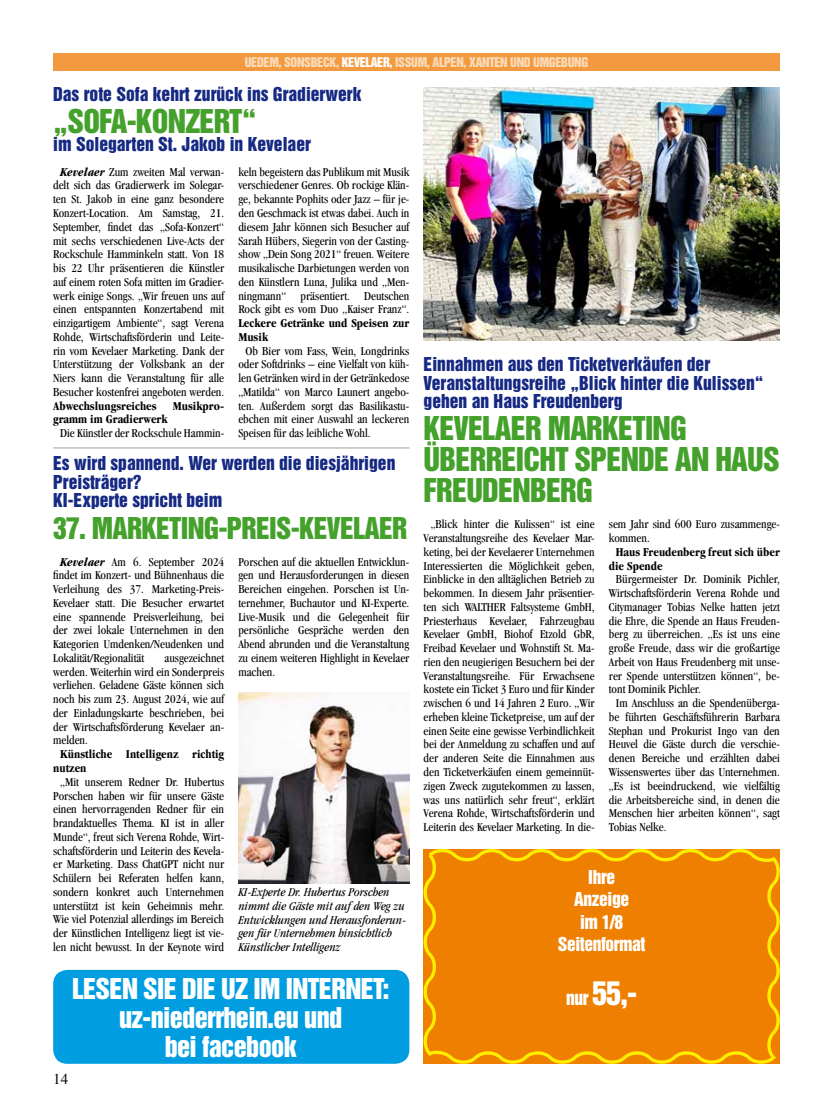
<style>
.page{position:relative;width:833px;height:1117px;background:#fff}
.page>*{position:absolute;margin:0;border:0;box-sizing:border-box;transform-origin:0 0}
.t1{font:30px/31.2px "Helvetica Inserat";letter-spacing:-.025em;color:#44a12b}
.t2{font:30px "Helvetica Inserat";color:#fff}
.t3{font:27.5px "Helvetica Inserat";letter-spacing:-.025em;color:#44a12b}
.t4{font:26.25px/28.8px "Helvetica Inserat";letter-spacing:-.025em;color:#fff;text-align:center}
.t5{font:17.5px/18.8px "Helvetica Inserat";color:#162983}
.t6{font:17.5px/22.5px "Helvetica Inserat";letter-spacing:-.025em;color:#fff;text-align:center}
.t7{font:15px "Times";color:#000}
.t8{font:condensed 12.5px/13.8px "Garamond";color:#000;text-align:justify}
.t9{font:700 condensed 12.5px/13.8px "Garamond";color:#000}
.t10{font:italic condensed 12.5px/13.8px "Garamond";color:#000}
.t11{font:12.25px "Helvetica Inserat";letter-spacing:-.025em;color:#fcdbb9}
.s1{color:#fff}
.s2{font-weight:700;font-style:italic}
.s3{font-size:17.5px}
</style>
<div class="page">
<div style="left:53px;top:969px;width:356px;height:94px;background:#009ee0;border-radius:14px"></div>
<div style="left:53px;top:53px;width:727px;height:18px;background:#f39a40"></div>
<img style="left:238px;top:692px;width:171px;height:190px">
<img style="left:423px;top:87px;width:357px;height:253px">
<div style="left:423px;top:848px;width:357px;height:216px;background:#ee7f00"></div>
<hr style="left:53px;top:447px;width:356px;height:1px;background:#9c9e9f">
<p class="t11" style="left:245px;top:54px;width:345px">Uedem, Sonsbeck, <span class="s1">Kevelaer,</span> Issum, Alpen, Xanten und Umgebung</p>
<h3 class="t5" style="left:53px;top:85px;width:310px">Das rote Sofa kehrt zurück ins Gradierwerk</h3>
<h1 class="t1" style="left:53px;top:105px;width:205px">„Sofa-Konzert“</h1>
<h3 class="t5" style="left:53px;top:135px;width:259px">im Solegarten St. Jakob in Kevelaer</h3>
<p class="t8" style="left:238px;top:165px;width:172px">keln begeistern das Publikum mit Musik verschiedener Genres. Ob rockige Klän&shy;ge, bekannte Pophits oder Jazz – für je&shy;den Geschmack ist etwas dabei. Auch in diesem Jahr können sich Besucher auf Sarah Hübers, Siegerin von der Casting&shy;show „Dein Song 2021“ freuen. Weitere musikalische Darbietungen werden von den Künstlern Luna, Julika und „Men&shy;ningmann“ präsentiert. Deutschen Rock gibt es vom Duo „Kaiser Franz“.</p>
<p class="t9" style="left:238px;top:316px;width:172px">Leckere Getränke und Speisen zur<br>Musik</p>
<p class="t8" style="left:238px;top:343px;width:172px;text-indent:7px">Ob Bier vom Fass, Wein, Longdrinks oder Softdrinks – eine Vielfalt von küh&shy;len Getränken wird in der Getränkedose „Matilda“ von Marco Launert angebo&shy;ten. Außerdem sorgt das Basilikastu&shy;ebchen mit einer Auswahl an leckeren Speisen für das leibliche Wohl.</p>
<p class="t8" style="left:53px;top:165px;width:172px;text-align:center"><span class="s2">Kevelaer</span> Zum zweiten Mal verwan&shy;delt sich das Gradierwerk im Solegar&shy;ten St. Jakob in eine ganz besondere Konzert-Location. Am Samstag, 21.<br>September, findet das „Sofa-Konzert“ mit sechs verschiedenen Live-Acts der Rockschule Hamminkeln statt. Von 18 bis 22 Uhr präsentieren die Künstler auf einem roten Sofa mitten im Gradier&shy;werk einige Songs. „Wir freuen uns auf einen entspannten Konzertabend mit einzigartigem Ambiente“, sagt Verena Rohde, Wirtschaftsförderin und Leite&shy;rin vom Kevelaer Marketing. Dank der Unterstützung der Volksbank an der Niers kann die Veranstaltung für alle Besucher kostenfrei angeboten werden.</p>
<p class="t9" style="left:53px;top:398px;width:105px">Abwechslungsreiches</p>
<p class="t9" style="left:173px;top:398px;width:53px">Musikpro-</p>
<p class="t9" style="left:53px;top:412px;width:116px">gramm im Gradierwerk</p>
<p class="t8" style="left:60px;top:426px;width:165px">Die Künstler der Rockschule Hammin-</p>
<h3 class="t5" style="left:53px;top:453px;width:344px">Es wird spannend. Wer werden die diesjährigen<br>Preisträger?<br>KI-Experte spricht beim</h3>
<h2 class="t3" style="left:53px;top:511px;width:356px">37. Marketing-Preis-Kevelaer</h2>
<p class="t8" style="left:238px;top:554px;width:172px">Porschen auf die aktuellen Entwicklun&shy;gen und Herausforderungen in diesen Bereichen eingehen. Porschen ist Un&shy;ternehmer, Buchautor und KI-Experte.<br>Live-Musik und die Gelegenheit für persönliche Gespräche werden den Abend abrunden und die Veranstaltung zu einem weiteren Highlight in Kevelaer machen.</p>
<p class="t8" style="left:53px;top:554px;width:172px;text-indent:7px"><span class="s2">Kevelaer</span> Am 6. September 2024 findet im Konzert- und Bühnenhaus die Verleihung des 37. Marketing-Preis-Kevelaer statt. Die Besucher erwartet eine spannende Preisverleihung, bei der zwei lokale Unternehmen in den Kategorien Umdenken/Neudenken und Lokalität/Regionalität</p>
<p class="t8" style="left:53px;top:650px;width:172px;text-indent:111px">ausgezeichnet werden. Weiterhin wird ein Sonderpreis verliehen. Geladene Gäste können sich noch bis zum 23. August 2024, wie auf der Einladungskarte beschrieben, bei der Wirtschaftsförderung Kevelaer an&shy;melden.</p>
<p class="t9" style="left:53px;top:747px;width:172px;text-indent:7px">Künstliche Intelligenz richtig nutzen</p>
<p class="t8" style="left:53px;top:774px;width:172px;text-align:center">„Mit unserem Redner Dr. Hubertus Porschen haben wir für unsere Gäste einen hervorragenden Redner für ein brandaktuelles Thema. KI ist in aller Munde“, freut sich Verena Rohde, Wirt&shy;schaftsförderin und Leiterin des Kevela&shy;er Marketing. Dass ChatGPT nicht nur Schülern bei Referaten helfen kann, sondern konkret auch Unternehmen unterstützt ist kein Geheimnis mehr.<br>Wie viel Potenzial allerdings im Bereich der Künstlichen Intelligenz liegt ist vie&shy;len nicht bewusst. In der Keynote wird</p>
<p class="t10" style="left:238px;top:885px;width:169px">KI-Experte Dr. Hubertus Porschen nimmt die Gäste mit auf den Weg zu<br>Entwicklungen und Herausforderun&shy;gen für Unternehmen hinsichtlich<br>Künstlicher Intelligenz</p>
<h3 class="t4" style="left:72px;top:974px;width:319px">Lesen Sie die UZ im Internet: uz-niederrhein.eu und<br>bei facebook</h3>
<p class="t7" style="left:53px;top:1064px;width:16px">14</p>
<h3 class="t5" style="left:423px;top:354px;width:341px">Einnahmen aus den Ticketverkäufen der<br>Veranstaltungsreihe „Blick hinter die Kulissen“ gehen an Haus Freudenberg</h3>
<h1 class="t1" style="left:423px;top:412px;width:340px">Kevelaer Marketing überreicht Spende an Haus<br>Freudenberg</h1>
<p class="t8" style="left:609px;top:517px;width:172px">sem Jahr sind 600 Euro zusammenge&shy;kommen.</p>
<p class="t9" style="left:609px;top:544px;width:172px;text-indent:7px">Haus Freudenberg freut sich über die Spende</p>
<p class="t8" style="left:616px;top:572px;width:165px">Bürgermeister Dr. Dominik Pichler,</p>
<p class="t8" style="left:609px;top:586px;width:172px">Wirtschaftsförderin Verena Rohde und</p>
<p class="t8" style="left:609px;top:599px;width:172px">Citymanager Tobias Nelke hatten jetzt</p>
<p class="t8" style="left:609px;top:613px;width:172px">die Ehre, die Spende an Haus Freuden-</p>
<p class="t8" style="left:609px;top:627px;width:172px">berg zu überreichen. „Es ist uns eine</p>
<p class="t8" style="left:609px;top:641px;width:172px">große Freude, dass wir die großartige</p>
<p class="t8" style="left:609px;top:654px;width:172px">Arbeit von Haus Freudenberg mit unse-</p>
<p class="t8" style="left:609px;top:668px;width:172px">rer Spende unterstützen können“, be-</p>
<p class="t8" style="left:609px;top:682px;width:94px">tont Dominik Pichler.</p>
<p class="t8" style="left:616px;top:696px;width:165px">Im Anschluss an die Spendenüberga-</p>
<p class="t8" style="left:609px;top:709px;width:172px">be führten Geschäftsführerin Barbara</p>
<p class="t8" style="left:609px;top:723px;width:172px">Stephan und Prokurist Ingo van den</p>
<p class="t8" style="left:609px;top:737px;width:172px">Heuvel die Gäste durch die verschie-</p>
<p class="t8" style="left:609px;top:751px;width:172px">denen Bereiche und erzählten dabei</p>
<p class="t8" style="left:609px;top:764px;width:172px">Wissenswertes über das Unternehmen.</p>
<p class="t8" style="left:609px;top:778px;width:172px">„Es ist beeindruckend, wie vielfältig</p>
<p class="t8" style="left:609px;top:792px;width:172px">die Arbeitsbereiche sind, in denen die</p>
<p class="t8" style="left:609px;top:806px;width:172px">Menschen hier arbeiten können“, sagt</p>
<p class="t8" style="left:609px;top:819px;width:59px">Tobias Nelke.</p>
<p class="t8" style="left:423px;top:517px;width:173px;text-align:center">„Blick hinter die Kulissen“ ist eine Veranstaltungsreihe des Kevelaer Mar&shy;keting, bei der Kevelaerer Unternehmen Interessierten die Möglichkeit geben, Einblicke in den alltäglichen Betrieb zu bekommen. In diesem Jahr präsentier&shy;ten sich WALTHER Faltsysteme GmbH, Priesterhaus Kevelaer, Fahrzeugbau Kevelaer GmbH, Biohof Etzold GbR, Freibad Kevelaer und Wohnstift St. Ma&shy;rien den neugierigen Besuchern bei der Veranstaltungsreihe. Für Erwachsene kostete ein Ticket 3 Euro und für Kinder zwischen 6 und 14 Jahren 2 Euro. „Wir erheben kleine Ticketpreise, um auf der einen Seite eine gewisse Verbindlichkeit bei der Anmeldung zu schaffen und auf der anderen Seite die Einnahmen aus den Ticketverkäufen einem gemeinnüt&shy;zigen Zweck zugutekommen zu lassen, was uns natürlich sehr freut“, erklärt Verena Rohde, Wirtschaftsförderin und Leiterin des Kevelaer Marketing. In die-</p>
<h3 class="t6" style="left:558px;top:865px;width:89px">Ihre<br>Anzeige<br>im 1/8<br>Seitenformat</h3>
<h1 class="t2" style="left:566px;top:975px;width:73px"><span class="s3">nur</span> 55,-</h1>
</div>
